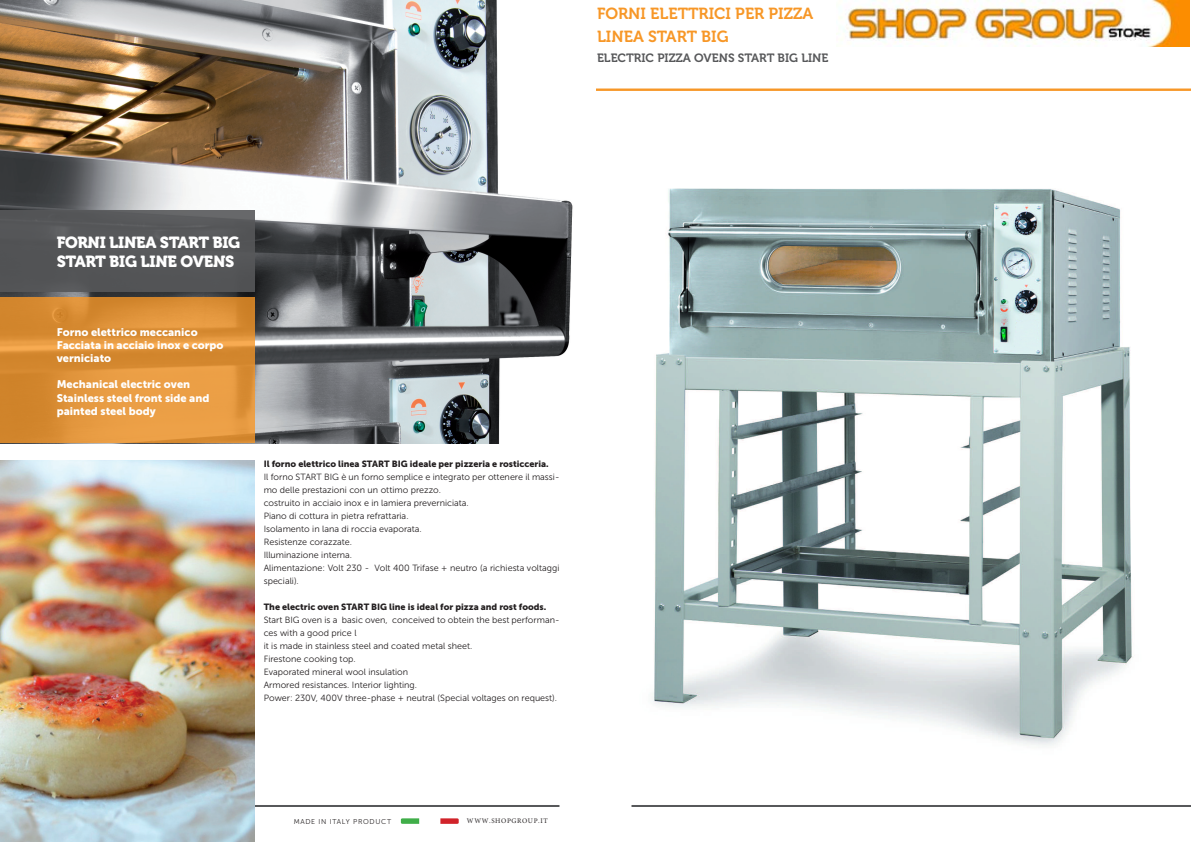
<style>
.page{position:relative;width:1191px;height:842px;background:#fff}
.page>*{position:absolute;margin:0;border:0;box-sizing:border-box;transform-origin:0 0}
.Normale{font:16px/23px "Museo 700";color:#f79727}
.t1{font:16px "Museo 900";letter-spacing:-.02em;color:#fff}
.Normale-2{font:12px "Museo 700";color:#57585a}
.t2{font:11px/13.2px "Museo Sans 900";color:#fff}
.t3{font:9px/13px "Museo Sans 300";color:#231f20}
.t4{font:9px "Museo Sans 900";color:#231f20}
.Normale-3{font:7px "Museo Sans 300";letter-spacing:.1em;color:#231f20}
.Normale-4{font:7px "Minion Pro";letter-spacing:.085em;color:#231f20}
</style>
<div class="page">
<hr style="left:0;top:805px;width:559px;height:2px;background:#57585a">
<svg style="left:401px;top:818px;width:18px;height:6px"></svg>
<svg style="left:440px;top:818px;width:19px;height:6px"></svg>
<hr style="left:631px;top:805px;width:560px;height:2px;background:#57585a">
<hr style="left:0;top:89px;width:1191px;height:2px;background:#f79727">
<img style="left:653px;top:188px;width:480px;height:559px">
<img style="left:0;top:0;width:595px;height:443px">
<svg style="left:0;top:297px;width:254px;height:146px;background:#de9239"></svg>
<img style="left:0;top:460px;width:254px;height:382px">
<div style="left:0;top:210px;width:254px;height:82px;background:#57585a"></div>
<img style="left:839px;top:1px;width:350px;height:46px">
<p class="Normale" style="left:597px;top:2px;width:218px">FORNI ELETTRICI PER PIZZA<br>LINEA START BIG</p>
<p class="Normale-2" style="left:597px;top:51px;width:233px">ELECTRIC PIZZA OVENS START BIG LINE</p>
<p class="t1" style="left:57px;top:233px;width:185px">FORNI LINEA START BIG</p>
<p class="t1" style="left:57px;top:252px;width:179px">START BIG LINE OVENS</p>
<p class="t2" style="left:57px;top:325px;width:142px">Forno elettrico meccanico</p>
<p class="t2" style="left:57px;top:338px;width:168px">Facciata in acciaio inox e corpo verniciato</p>
<p class="t2" style="left:57px;top:378px;width:135px">Mechanical electric oven</p>
<p class="t2" style="left:57px;top:391px;width:154px">Stainless steel front side and painted steel body</p>
<p class="t4" style="left:264px;top:459px;width:286px">Il forno elettrico linea START BIG ideale per pizzeria e rosticceria.</p>
<p class="t3" style="left:264px;top:470px;width:297px">Il forno START BIG è un forno semplice e integrato per ottenere il massi&shy;mo delle prestazioni con un ottimo prezzo.</p>
<p class="t3" style="left:264px;top:496px;width:207px">costruito in acciaio inox e in lamiera preverniciata.</p>
<p class="t3" style="left:264px;top:509px;width:146px">Piano di cottura in pietra refrattaria.</p>
<p class="t3" style="left:264px;top:522px;width:160px">Isolamento in lana di roccia evaporata.</p>
<p class="t3" style="left:264px;top:535px;width:90px">Resistenze corazzate.</p>
<p class="t3" style="left:264px;top:548px;width:90px">Illuminazione interna.</p>
<p class="t3" style="left:264px;top:561px;width:297px">Alimentazione: Volt 230 - Volt 400 Trifase + neutro (a richiesta voltaggi speciali).</p>
<p class="t4" style="left:264px;top:602px;width:284px">The electric oven START BIG line is ideal for pizza and rost foods.</p>
<p class="t3" style="left:264px;top:613px;width:297px">Start BIG oven is a basic oven, conceived to obtein the best performan&shy;ces with a good price l</p>
<p class="t3" style="left:264px;top:639px;width:210px">it is made in stainless steel and coated metal sheet.</p>
<p class="t3" style="left:264px;top:652px;width:94px">Firestone cooking top.</p>
<p class="t3" style="left:264px;top:665px;width:146px">Evaporated mineral wool insulation</p>
<p class="t3" style="left:264px;top:678px;width:155px">Armored resistances. Interior lighting.</p>
<p class="t3" style="left:264px;top:691px;width:295px">Power: 230V, 400V three-phase + neutral (Special voltages on request).</p>
<p class="Normale-3" style="left:294px;top:818px;width:99px">MADE IN ITALY PRODUCT</p>
<p class="Normale-4" style="left:467px;top:816px;width:82px">WWW.SHOPGROUP.IT</p>
</div>
